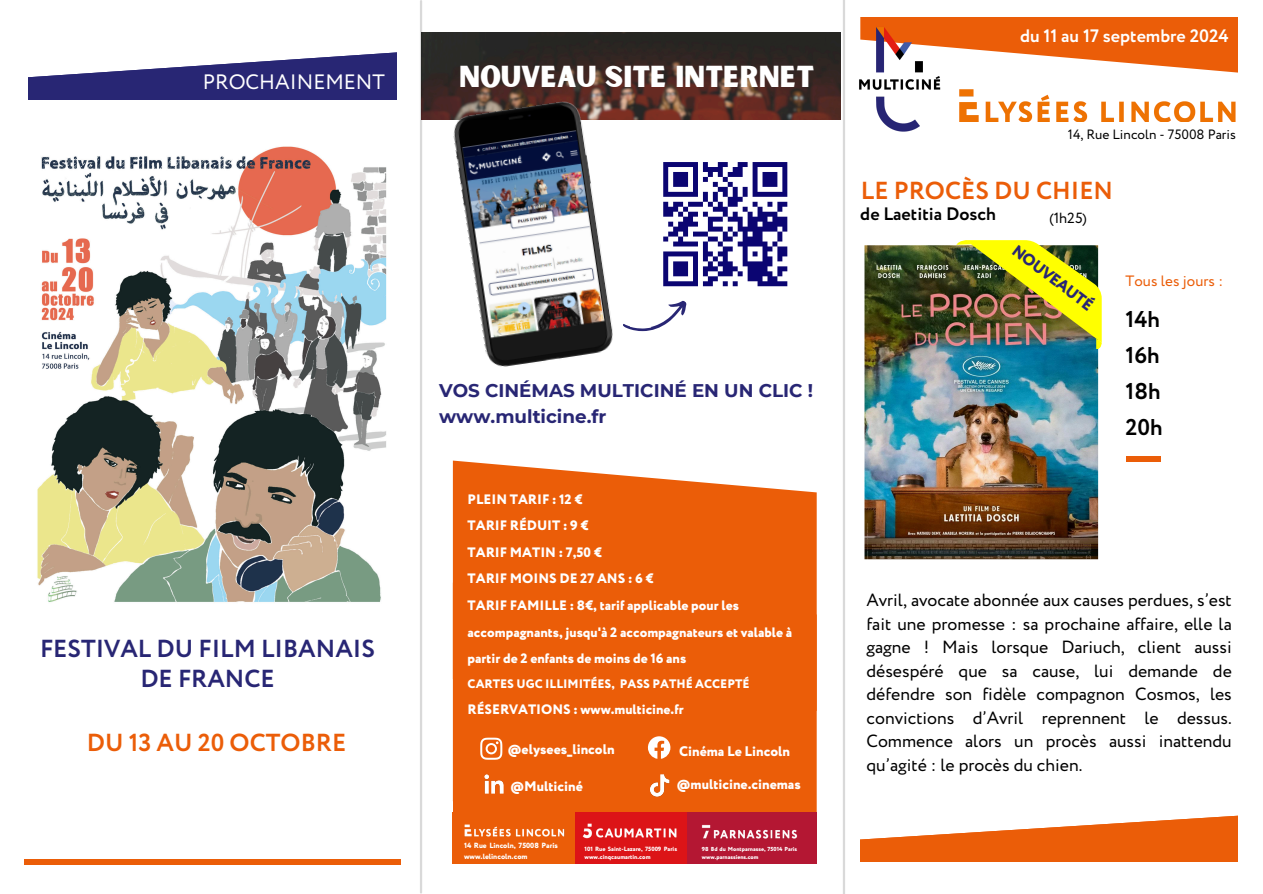
<style>
.page{position:relative;width:1263px;height:894px;background:#fff}
.page>*{position:absolute;margin:0;border:0;box-sizing:border-box;transform-origin:0 0}
.t1{font:28.95px "Sunborn Sans One";color:#fff}
.t2{font:700 24.6px "Circe";color:#eb5d08}
.t3{font:700 24.6px/30.3px "Circe";color:#282674;text-align:center}
.t4{font:700 22.8px/36px "Circe";color:#000}
.t5{font:20.85px "Circe";color:#fff}
.t6{font:700 18.3px "Montserrat";color:#282674}
.t7{font:700 18px "Circe";color:#fff}
.t8{font:700 18px "Circe";color:#000}
.t9{font:17.55px/23.4px "Circe";color:#000;text-align:justify}
.t10{font:800 16.05px "Circe";color:#282674}
.t11{font:15px "Circe";color:#eb5d08}
.t12{font:14.7px "Circe";color:#000}
.t13{font:800 13.95px "Circe";color:#fff}
.t14{font:800 13.65px/26.5px "Circe";color:#fff}
.t15{font:13.5px "Circe";color:#000}
.t16{font:800 12.3px "Circe";color:#fff}
.t17{font:800 7.5px/10.6px "Circe";color:#fff}
.t18{font:800 6.15px/8.7px "Circe";color:#fff}
.t19{font:800 5.85px/8.2px "Circe";color:#fff}
</style>
<div class="page">
<svg style="left:860px;top:17px;width:378px;height:56px;fill:#eb5d08"></svg>
<img style="left:859px;top:24px;width:83px;height:108px">
<hr style="left:843px;top:0;width:2px;height:893px;background:#d9d9d9">
<div style="left:860px;top:804px;width:378px;height:57px;background:#eb5d08"></div>
<svg style="left:860px;top:804px;width:378px;height:35px"></svg>
<img style="left:959px;top:89px;width:277px;height:33px">
<hr style="left:420px;top:1px;width:2px;height:891px;background:#d9d9d9">
<svg style="left:453px;top:460px;width:364px;height:122px;background:#ed7329"></svg>
<div style="left:453px;top:582px;width:364px;height:230px;background:#eb5d08"></div>
<div style="left:684px;top:812px;width:133px;height:59px;background:#b41733"></div>
<div style="left:435px;top:864px;width:393px;height:29px;background:#fff"></div>
<img style="left:707px;top:824px;width:90px;height:15px">
<svg style="left:452px;top:692px;width:255px;height:172px;background:#e85814"></svg>
<img style="left:648px;top:773px;width:23px;height:24px">
<div style="left:1125px;top:456px;width:35px;height:5px;background:#eb5d08"></div>
<img style="left:864px;top:244px;width:235px;height:316px">
<img style="left:957px;top:240px;width:145px;height:109px">
<img style="left:421px;top:33px;width:420px;height:86px">
<img style="left:451px;top:99px;width:166px;height:268px">
<svg style="left:663px;top:162px;width:124px;height:124px"></svg>
<div style="left:757px;top:281px;width:30px;height:5px;background:#0b0572"></div>
<svg style="left:623px;top:300px;width:64px;height:32px"></svg>
<hr style="left:24px;top:859px;width:376px;height:4px;background:#eb5d08">
<div style="left:28px;top:28px;width:368px;height:72px;background:#282674"></div>
<svg style="left:28px;top:28px;width:369px;height:49px"></svg>
<img style="left:37px;top:146px;width:350px;height:456px">
<p class="t5" style="left:203px;top:68px;width:183px">PROCHAINEMENT</p>
<p class="t3" style="left:40px;top:634px;width:336px">FESTIVAL DU FILM LIBANAIS<br>DE FRANCE</p>
<p class="t2" style="left:87px;top:726px;width:261px">DU 13 AU 20 OCTOBRE</p>
<p class="t1" style="left:459px;top:58px;width:357px">NOUVEAU SITE INTERNET</p>
<p class="t6" style="left:439px;top:379px;width:376px">VOS CINÉMAS MULTICINÉ EN UN CLIC !</p>
<p class="t6" style="left:439px;top:405px;width:169px">www.multicine.fr</p>
<p class="t14" style="left:468px;top:486px;width:326px">PLEIN TARIF : 12 €<br>TARIF RÉDUIT : 9 €<br>TARIF MATIN : 7,50 €<br>TARIF MOINS DE 27 ANS : 6 €<br>TARIF FAMILLE : 8€, tarif applicable pour les accompagnants, jusqu'à 2 accompagnateurs et valable à partir de 2 enfants de moins de 16 ans</p>
<p class="t16" style="left:468px;top:675px;width:283px">CARTES UGC ILLIMITÉES, PASS PATHÉ ACCEPTÉ</p>
<p class="t14" style="left:468px;top:696px;width:218px">RÉSERVATIONS : www.multicine.fr</p>
<p class="t13" style="left:508px;top:739px;width:108px">@elysees_lincoln</p>
<p class="t13" style="left:510px;top:776px;width:74px">@Multiciné</p>
<p class="t13" style="left:679px;top:741px;width:112px">Cinéma Le Lincoln</p>
<p class="t13" style="left:677px;top:774px;width:125px">@multicine.cinemas</p>
<p class="t17" style="left:464px;top:840px;width:95px">14 Rue Lincoln, 75008 Paris www.lelincoln.com</p>
<p class="t18" style="left:585px;top:844px;width:94px">101 Rue Saint-Lazare, 75009 Paris www.cinqcaumartin.com</p>
<p class="t19" style="left:702px;top:844px;width:97px">98 Bd du Montparnasse, 75014 Paris www.parnassiens.com</p>
<p class="t7" style="left:1020px;top:24px;width:210px">du 11 au 17 septembre 2024</p>
<h2 class="t15" style="left:1068px;top:125px;width:170px">14, Rue Lincoln - 75008 Paris</h2>
<p class="t2" style="left:861px;top:174px;width:254px">LE PROCÈS DU CHIEN</p>
<p class="t8" style="left:860px;top:202px;width:137px">de Laetitia Dosch</p>
<p class="t12" style="left:1049px;top:208px;width:39px">(1h25)</p>
<p class="t10" style="left:1020px;top:240px;width:98px;rotate:37deg">NOUVEAUTÉ</p>
<h6 class="t11" style="left:1125px;top:271px;width:99px">Tous les jours :</h6>
<p class="t4" style="left:1125px;top:302px;width:39px">14h<br>16h<br>18h<br>20h</p>
<h3 class="t9" style="left:866px;top:589px;width:367px">Avril, avocate abonnée aux causes perdues, s’est fait une promesse : sa prochaine affaire, elle la gagne ! Mais lorsque Dariuch, client aussi désespéré que sa cause, lui demande de défendre son fidèle compagnon Cosmos, les convictions d’Avril reprennent le dessus.<br>Commence alors un procès aussi inattendu qu’agité : le procès du chien.</h3>
</div>
